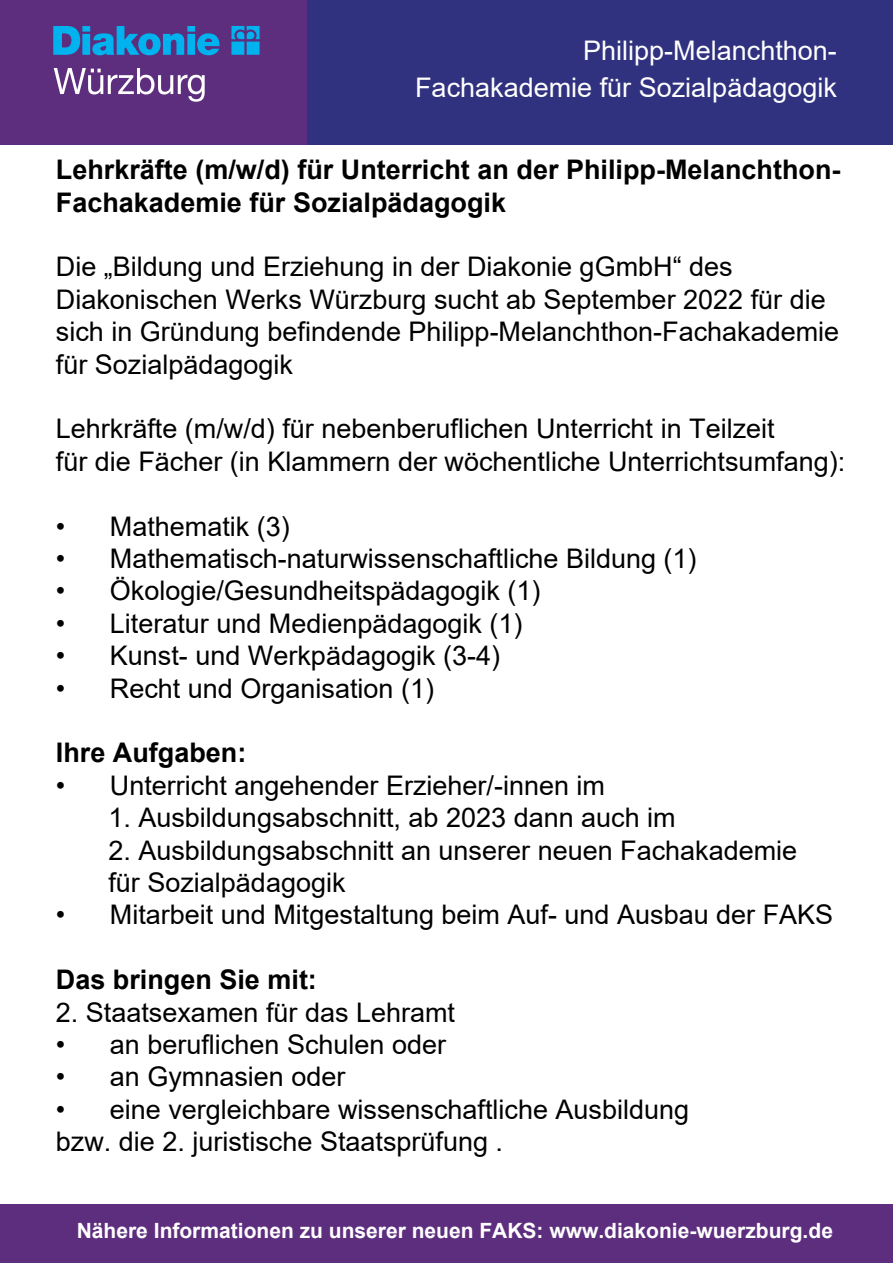
<style>
.page{position:relative;width:893px;height:1263px;background:#fff}
.page>*{position:absolute;margin:0;border:0;box-sizing:border-box;transform-origin:0 0}
.t1{font:27px/32.4px "Arial";color:#000}
.t2{font:700 27px/32.4px "Arial";color:#000}
.t3{font:27px/36.5px "Arial";color:#fff;text-align:right}
.t4{font:700 21px "Arial";color:#fff}
</style>
<div class="page">
<div style="left:0;top:1204px;width:893px;height:59px;background:#5e2e7e"></div>
<div style="left:306px;top:0;width:587px;height:145px;background:#30317f"></div>
<div style="left:0;top:0;width:307px;height:145px;background:#5e2e7e"></div>
<svg style="left:53px;top:26px;width:207px;height:29px"></svg>
<svg style="left:54px;top:68px;width:151px;height:34px"></svg>
<p class="t3" style="left:415px;top:32px;width:423px">Philipp-Melanchthon-<br>Fachakademie für Sozialpädagogik</p>
<p class="t2" style="left:56px;top:154px;width:786px">Lehrkräfte (m/w/d) für Unterricht an der Philipp-Melanchthon-<br>Fachakademie für Sozialpädagogik</p>
<p class="t1" style="left:56px;top:250px;width:785px">Die „Bildung und Erziehung in der Diakonie gGmbH“ des Diakonischen Werks Würzburg sucht ab September 2022 für die sich in Gründung befindende Philipp-Melanchthon-Fachakademie für Sozialpädagogik</p>
<p class="t1" style="left:56px;top:412px;width:791px">Lehrkräfte (m/w/d) für nebenberuflichen Unterricht in Teilzeit<br>für die Fächer (in Klammern der wöchentliche Unterrichtsumfang):</p>
<p class="t1" style="left:56px;top:510px;width:236px">• Mathematik (3)</p>
<p class="t1" style="left:56px;top:542px;width:642px">• Mathematisch-naturwissenschaftliche Bildung (1)</p>
<p class="t1" style="left:56px;top:574px;width:486px">• Ökologie/Gesundheitspädagogik (1)</p>
<p class="t1" style="left:56px;top:607px;width:468px">• Literatur und Medienpädagogik (1)</p>
<p class="t1" style="left:56px;top:639px;width:446px">• Kunst- und Werkpädagogik (3-4)</p>
<p class="t1" style="left:56px;top:672px;width:380px">• Recht und Organisation (1)</p>
<p class="t2" style="left:56px;top:737px;width:192px">Ihre Aufgaben:</p>
<p class="t1" style="left:56px;top:769px;width:551px">• Unterricht angehender Erzieher/-innen im</p>
<p class="t1" style="left:108px;top:801px;width:569px">1. Ausbildungsabschnitt, ab 2023 dann auch im</p>
<p class="t1" style="left:108px;top:834px;width:690px">2. Ausbildungsabschnitt an unserer neuen Fachakademie für Sozialpädagogik</p>
<p class="t1" style="left:56px;top:898px;width:779px">• Mitarbeit und Mitgestaltung beim Auf- und Ausbau der FAKS</p>
<p class="t2" style="left:56px;top:964px;width:263px">Das bringen Sie mit:</p>
<p class="t1" style="left:56px;top:996px;width:401px">2. Staatsexamen für das Lehramt</p>
<p class="t1" style="left:56px;top:1028px;width:392px">• an beruflichen Schulen oder</p>
<p class="t1" style="left:56px;top:1060px;width:291px">• an Gymnasien oder</p>
<p class="t1" style="left:56px;top:1093px;width:635px">• eine vergleichbare wissenschaftliche Ausbildung bzw. die 2. juristische Staatsprüfung .</p>
<p class="t4" style="left:77px;top:1216px;width:758px">Nähere Informationen zu unserer neuen FAKS: www.diakonie-wuerzburg.de</p>
</div>
